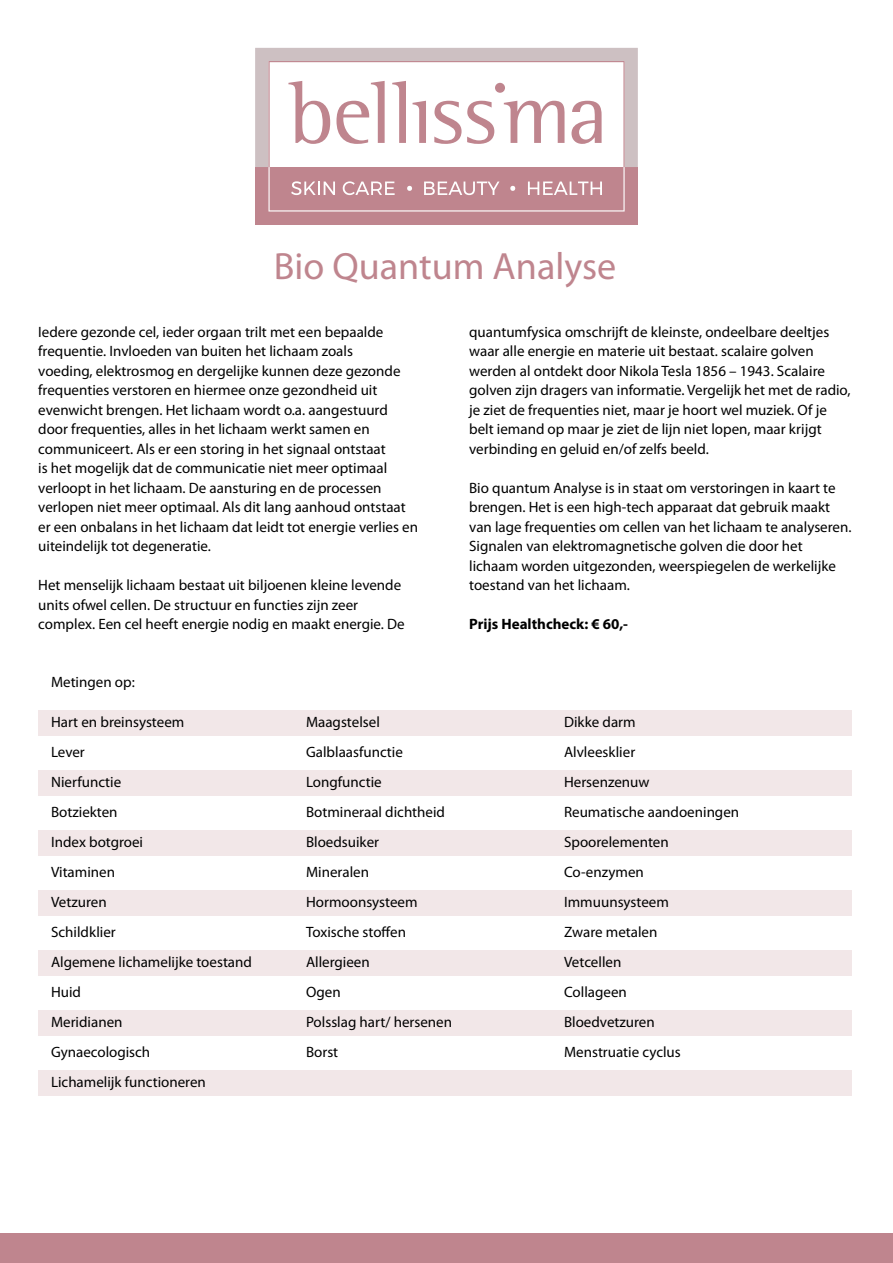
<style>
.page{position:relative;width:893px;height:1263px;background:#fff}
.page>*{position:absolute;margin:0;border:0;box-sizing:border-box;transform-origin:0 0}
.t1{font:38.1px "Myriad Pro";color:#bf858e}
.t2{font:15px/19.5px "Myriad Pro";color:#000}
.t3{font:700 15px "Myriad Pro";color:#000}
</style>
<div class="page">
<div style="left:255px;top:167px;width:383px;height:57px;background:#bf858e"></div>
<div style="left:255px;top:48px;width:383px;height:119px;background:#cdc0c2"></div>
<svg style="left:268px;top:61px;width:357px;height:150px"></svg>
<div style="left:0;top:1233px;width:893px;height:30px;background:#bf858e"></div>
<div style="left:38px;top:710px;width:814px;height:25px;background:#f2e7e8"></div>
<div style="left:38px;top:770px;width:814px;height:25px;background:#f2e7e8"></div>
<div style="left:38px;top:830px;width:814px;height:25px;background:#f2e7e8"></div>
<div style="left:38px;top:890px;width:814px;height:25px;background:#f2e7e8"></div>
<div style="left:38px;top:950px;width:814px;height:25px;background:#f2e7e8"></div>
<div style="left:38px;top:1010px;width:814px;height:25px;background:#f2e7e8"></div>
<div style="left:38px;top:1070px;width:814px;height:25px;background:#f2e7e8"></div>
<h1 class="t1" style="left:274px;top:242px;width:344px">Bio Quantum Analyse</h1>
<p class="t2" style="left:38px;top:321px;width:381px">Iedere gezonde cel, ieder orgaan trilt met een bepaalde frequentie. Invloeden van buiten het lichaam zoals<br>voeding, elektrosmog en dergelijke kunnen deze gezonde frequenties verstoren en hiermee onze gezondheid uit evenwicht brengen. Het lichaam wordt o.a. aangestuurd door frequenties, alles in het lichaam werkt samen en communiceert. Als er een storing in het signaal ontstaat<br>is het mogelijk dat de communicatie niet meer optimaal verloopt in het lichaam. De aansturing en de processen verlopen niet meer optimaal. Als dit lang aanhoud ontstaat er een onbalans in het lichaam dat leidt tot energie verlies en uiteindelijk tot degeneratie.</p>
<p class="t2" style="left:38px;top:575px;width:368px">Het menselijk lichaam bestaat uit biljoenen kleine levende units ofwel cellen. De structuur en functies zijn zeer complex. Een cel heeft energie nodig en maakt energie. De</p>
<p class="t2" style="left:51px;top:672px;width:85px">Metingen op:</p>
<p class="t2" style="left:469px;top:321px;width:383px">quantumfysica omschrijft de kleinste, ondeelbare deeltjes waar alle energie en materie uit bestaat. scalaire golven werden al ontdekt door Nikola Tesla 1856 – 1943. Scalaire golven zijn dragers van informatie. Vergelijk het met de radio, je ziet de frequenties niet, maar je hoort wel muziek. Of je belt iemand op maar je ziet de lijn niet lopen, maar krijgt verbinding en geluid en/of zelfs beeld.</p>
<p class="t2" style="left:469px;top:477px;width:384px">Bio quantum Analyse is in staat om verstoringen in kaart te brengen. Het is een high-tech apparaat dat gebruik maakt van lage frequenties om cellen van het lichaam te analyseren.<br>Signalen van elektromagnetische golven die door het lichaam worden uitgezonden, weerspiegelen de werkelijke toestand van het lichaam.</p>
<p class="t3" style="left:469px;top:614px;width:160px">Prijs Healthcheck: € 60,-</p>
<p class="t2" style="left:51px;top:712px;width:135px">Hart en breinsysteem</p>
<p class="t2" style="left:306px;top:712px;width:75px">Maagstelsel</p>
<p class="t2" style="left:564px;top:712px;width:73px">Dikke darm</p>
<p class="t2" style="left:51px;top:742px;width:35px">Lever</p>
<p class="t2" style="left:306px;top:742px;width:98px">Galblaasfunctie</p>
<p class="t2" style="left:564px;top:742px;width:73px">Alvleesklier</p>
<p class="t2" style="left:51px;top:772px;width:72px">Nierfunctie</p>
<p class="t2" style="left:306px;top:772px;width:77px">Longfunctie</p>
<p class="t2" style="left:564px;top:772px;width:87px">Hersenzenuw</p>
<p class="t2" style="left:51px;top:802px;width:68px">Botziekten</p>
<p class="t2" style="left:306px;top:802px;width:140px">Botmineraal dichtheid</p>
<p class="t2" style="left:564px;top:802px;width:177px">Reumatische aandoeningen</p>
<p class="t2" style="left:51px;top:832px;width:94px">Index botgroei</p>
<p class="t2" style="left:306px;top:832px;width:75px">Bloedsuiker</p>
<p class="t2" style="left:564px;top:832px;width:106px">Spoorelementen</p>
<p class="t2" style="left:51px;top:862px;width:66px">Vitaminen</p>
<p class="t2" style="left:306px;top:862px;width:65px">Mineralen</p>
<p class="t2" style="left:564px;top:862px;width:81px">Co-enzymen</p>
<p class="t2" style="left:51px;top:892px;width:57px">Vetzuren</p>
<p class="t2" style="left:306px;top:892px;width:113px">Hormoonsysteem</p>
<p class="t2" style="left:564px;top:892px;width:106px">Immuunsysteem</p>
<p class="t2" style="left:51px;top:922px;width:66px">Schildklier</p>
<p class="t2" style="left:306px;top:922px;width:101px">Toxische stoffen</p>
<p class="t2" style="left:564px;top:922px;width:95px">Zware metalen</p>
<p class="t2" style="left:51px;top:952px;width:202px">Algemene lichamelijke toestand</p>
<p class="t2" style="left:306px;top:952px;width:65px">Allergieen</p>
<p class="t2" style="left:564px;top:952px;width:59px">Vetcellen</p>
<p class="t2" style="left:51px;top:982px;width:32px">Huid</p>
<p class="t2" style="left:306px;top:982px;width:36px">Ogen</p>
<p class="t2" style="left:564px;top:982px;width:64px">Collageen</p>
<p class="t2" style="left:51px;top:1012px;width:73px">Meridianen</p>
<p class="t2" style="left:306px;top:1012px;width:148px">Polsslag hart/ hersenen</p>
<p class="t2" style="left:564px;top:1012px;width:92px">Bloedvetzuren</p>
<p class="t2" style="left:51px;top:1042px;width:101px">Gynaecologisch</p>
<p class="t2" style="left:306px;top:1042px;width:34px">Borst</p>
<p class="t2" style="left:564px;top:1042px;width:118px">Menstruatie cyclus</p>
<p class="t2" style="left:51px;top:1072px;width:156px">Lichamelijk functioneren</p>
</div>
